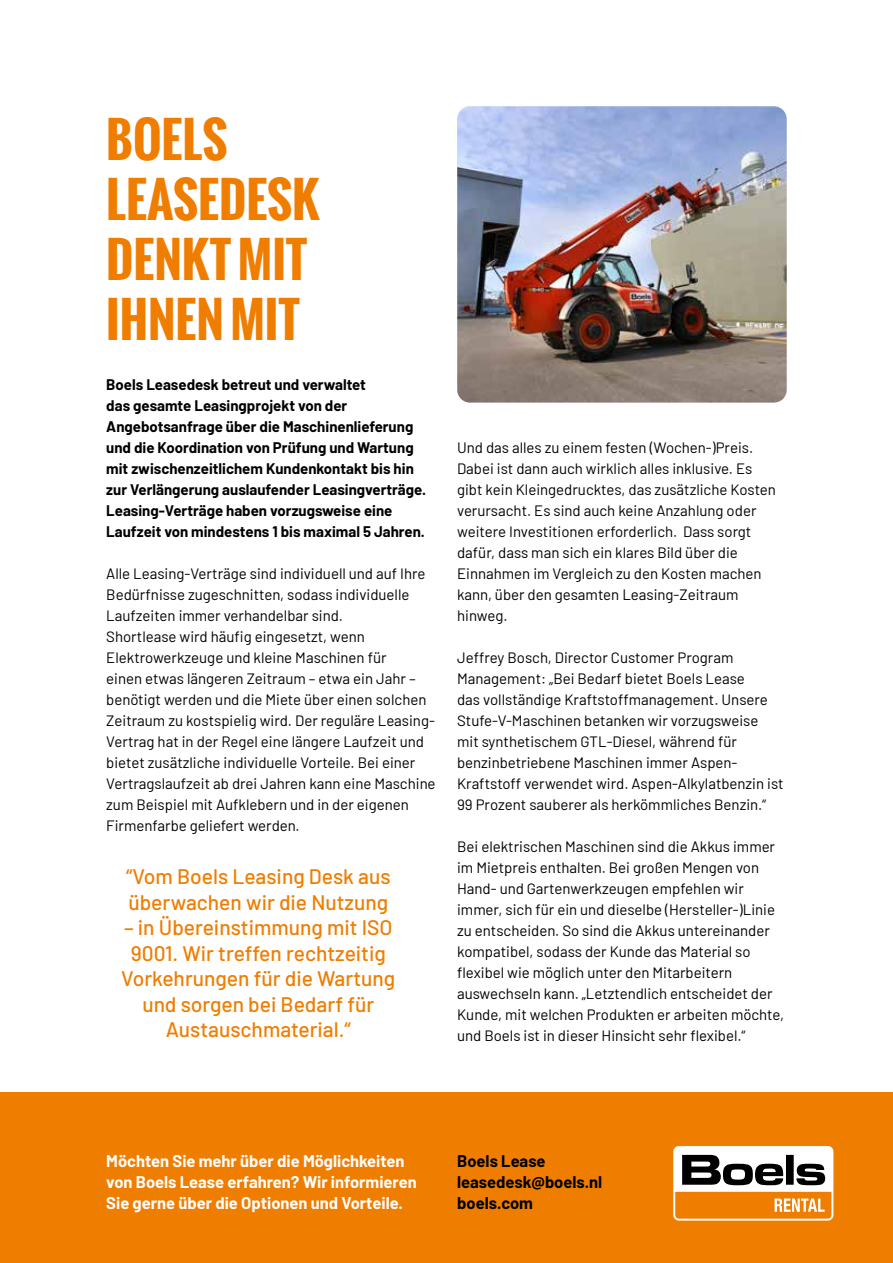
<style>
.page{position:relative;width:893px;height:1263px;background:#fff}
.page>*{position:absolute;margin:0;border:0;box-sizing:border-box;transform-origin:0 0}
.t1{font:700 48px/60px "Oswald";color:#ef7d00}
.t2{font:500 21px/25.5px "Barlow";color:#ef7d00}
.t3{font:700 16.5px/21px "Barlow";color:#fff}
.t4{font:700 16.5px/21px "Barlow";color:#000}
.t5{font:15px/21px "Barlow";color:#000}
.t6{font:700 15px/21px "Barlow";color:#000}
</style>
<div class="page">
<div style="left:0;top:1093px;width:893px;height:170px;background:#ef7d00"></div>
<svg style="left:673px;top:1146px;width:160px;height:74px"></svg>
<img style="left:457px;top:106px;width:330px;height:297px">
<h1 class="t1" style="left:106px;top:110px;width:215px">BOELS<br>LEASEDESK<br>DENKT MIT<br>IHNEN MIT</h1>
<p class="t6" style="left:106px;top:373px;width:321px">Boels Leasedesk betreut und verwaltet<br>das gesamte Leasingprojekt von der Angebotsanfrage über die Maschinenlieferung und die Koordination von Prüfung und Wartung mit zwischenzeitlichem Kundenkontakt bis hin zur Verlängerung auslaufender Leasingverträge.<br>Leasing-Verträge haben vorzugsweise eine Laufzeit von mindestens 1 bis maximal 5 Jahren.</p>
<p class="t5" style="left:106px;top:562px;width:331px">Alle Leasing-Verträge sind individuell und auf Ihre Bedürfnisse zugeschnitten, sodass individuelle Laufzeiten immer verhandelbar sind.<br>Shortlease wird häufig eingesetzt, wenn Elektrowerkzeuge und kleine Maschinen für<br>einen etwas längeren Zeitraum – etwa ein Jahr – benötigt werden und die Miete über einen solchen Zeitraum zu kostspielig wird. Der reguläre Leasing-Vertrag hat in der Regel eine längere Laufzeit und bietet zusätzliche individuelle Vorteile. Bei einer Vertragslaufzeit ab drei Jahren kann eine Maschine zum Beispiel mit Aufklebern und in der eigenen Firmenfarbe geliefert werden.</p>
<h2 class="t2" style="left:126px;top:862px;width:266px">“Vom Boels Leasing Desk aus überwachen wir die Nutzung</h2>
<h2 class="t2" style="left:121px;top:913px;width:275px;text-align:center">– in Übereinstimmung mit ISO<br>9001. Wir treffen rechtzeitig<br>Vorkehrungen für die Wartung und sorgen bei Bedarf für<br>Austauschmaterial.“</h2>
<p class="t5" style="left:457px;top:436px;width:320px">Und das alles zu einem festen (Wochen-)Preis.<br>Dabei ist dann auch wirklich alles inklusive. Es gibt kein Kleingedrucktes, das zusätzliche Kosten verursacht. Es sind auch keine Anzahlung oder weitere Investitionen erforderlich. Dass sorgt dafür, dass man sich ein klares Bild über die Einnahmen im Vergleich zu den Kosten machen kann, über den gesamten Leasing-Zeitraum hinweg.</p>
<p class="t5" style="left:457px;top:646px;width:328px">Jeffrey Bosch, Director Customer Program Management: „Bei Bedarf bietet Boels Lease<br>das vollständige Kraftstoffmanagement. Unsere Stufe-V-Maschinen betanken wir vorzugsweise mit synthetischem GTL-Diesel, während für benzinbetriebene Maschinen immer Aspen-Kraftstoff verwendet wird. Aspen-Alkylatbenzin ist 99 Prozent sauberer als herkömmliches Benzin.“</p>
<p class="t5" style="left:457px;top:835px;width:328px">Bei elektrischen Maschinen sind die Akkus immer im Mietpreis enthalten. Bei großen Mengen von Hand- und Gartenwerkzeugen empfehlen wir immer, sich für ein und dieselbe (Hersteller-)Linie zu entscheiden. So sind die Akkus untereinander kompatibel, sodass der Kunde das Material so flexibel wie möglich unter den Mitarbeitern auswechseln kann. „Letztendlich entscheidet der Kunde, mit welchen Produkten er arbeiten möchte, und Boels ist in dieser Hinsicht sehr flexibel.“</p>
<p class="t3" style="left:106px;top:1149px;width:312px">Möchten Sie mehr über die Möglichkeiten von Boels Lease erfahren? Wir informieren<br>Sie gerne über die Optionen und Vorteile.</p>
<p class="t4" style="left:457px;top:1149px;width:147px">Boels Lease leasedesk@boels.nl boels.com</p>
</div>
